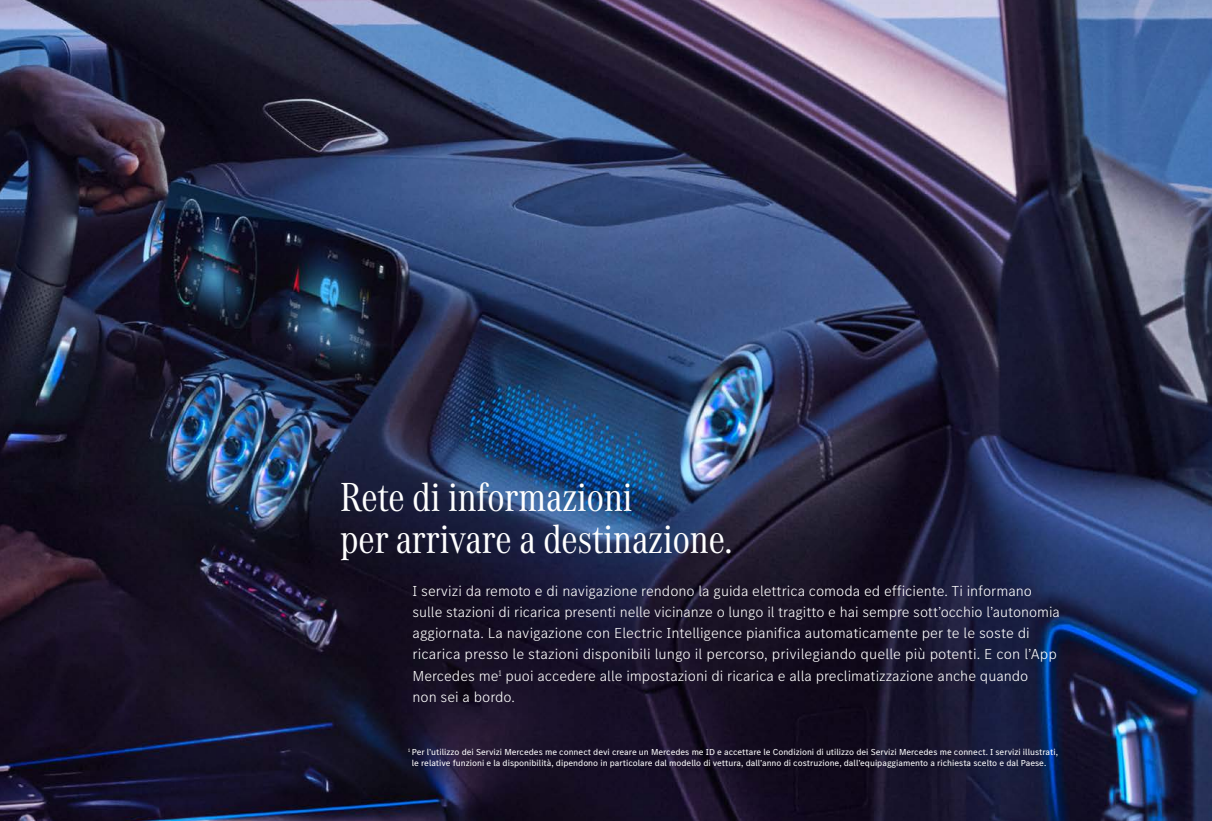
<style>
.page{position:relative;width:1212px;height:821px;background:#fff}
.page>*{position:absolute;margin:0;border:0;box-sizing:border-box;transform-origin:0 0}
.t1{font:42px/42px "MB Corpo A Title Cond";color:#fff}
.t2{font:300 15px/21.3px "MB Corpo S Text";color:#fff}
.t3{font:9px/10.8px "MB Corpo S Text";color:#fff}
</style>
<div class="page">
<img style="left:0;top:0;width:1212px;height:821px">
<h1 class="t1" style="left:340px;top:473px;width:394px">Rete di informazioni<br>per arrivare a destinazione.</h1>
<p class="t2" style="left:412px;top:579px;width:649px">I servizi da remoto e di navigazione rendono la guida elettrica comoda ed efficiente. Ti informano sulle stazioni di ricarica presenti nelle vicinanze o lungo il tragitto e hai sempre sott’occhio l’autonomia aggiornata. La navigazione con Electric Intelligence pianifica automaticamente per te le soste di ricarica presso le stazioni disponibili lungo il percorso, privilegiando quelle più potenti. E con l’App Mercedes me<sup>1</sup> puoi accedere alle impostazioni di ricarica e alla preclimatizzazione anche quando<br>non sei a bordo.</p>
<p class="t3" style="left:412px;top:746px;width:648px;text-indent:-4px"><sup>1</sup> Per l’utilizzo dei Servizi Mercedes me connect devi creare un Mercedes me ID e accettare le Condizioni di utilizzo dei Servizi Mercedes me connect. I servizi illustrati, le relative funzioni e la disponibilità, dipendono in particolare dal modello di vettura, dall’anno di costruzione, dall’equipaggiamento a richiesta scelto e dal Paese.</p>
</div>
